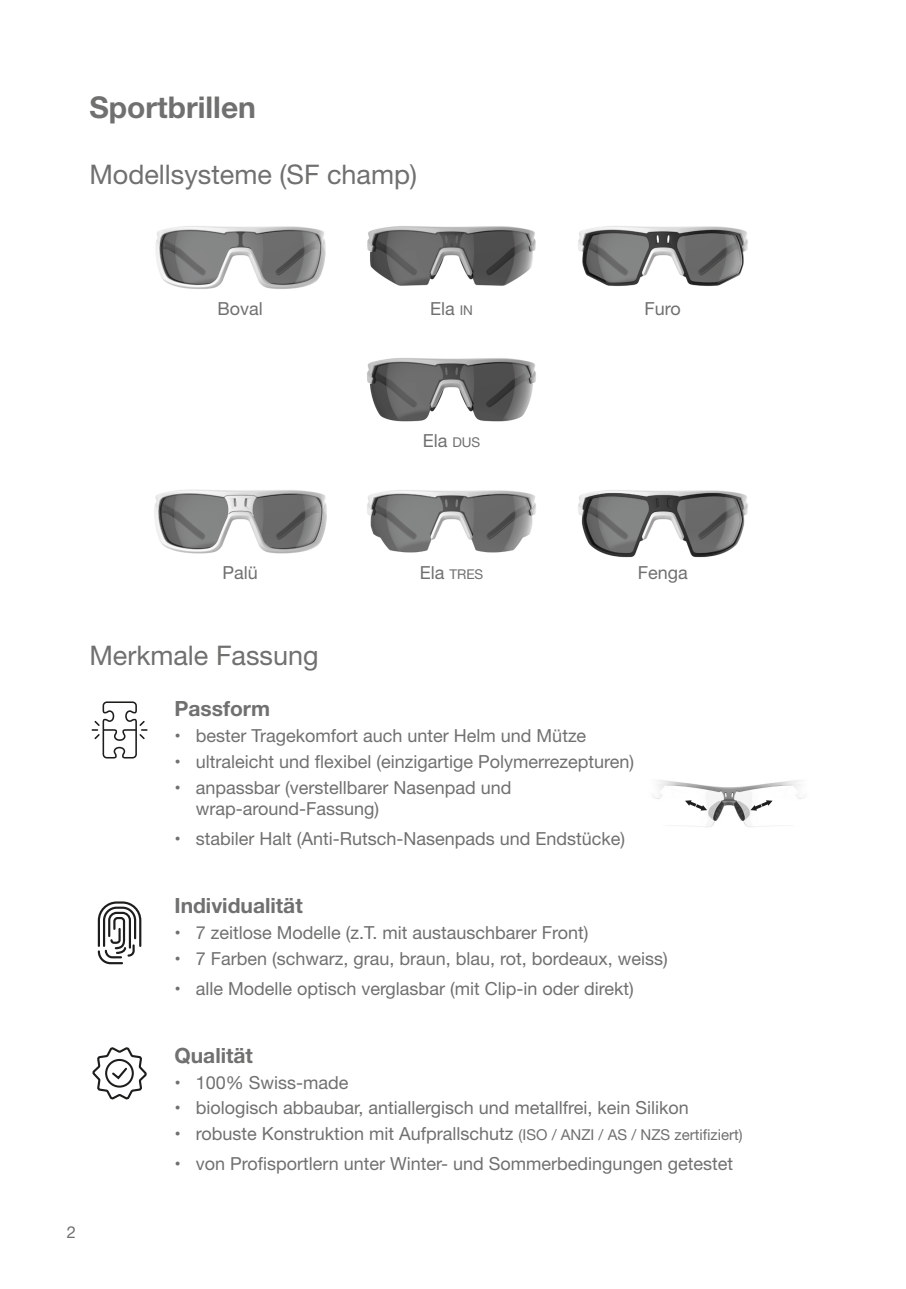
<style>
.page{position:relative;width:906px;height:1289px;background:#fff}
.page>*{position:absolute;margin:0;border:0;box-sizing:border-box;transform-origin:0 0}
.t1{font:700 30px "Helvetica Neue";color:#70706f}
.t2{font:27px "Helvetica Neue";color:#70706f}
.t3{font:700 21px "Helvetica Neue";color:#70706f}
.t4{font:18px/21.6px "Helvetica Neue";color:#70706f}
.t5{font:16.5px "Helvetica Neue";color:#70706f}
.t6{font:13.5px "Helvetica Neue";color:#70706f}
.s1{font-size:13.5px}
.s2{font-size:18px}
.s3{font-size:15px}
</style>
<div class="page">
<img style="left:155px;top:226px;width:171px;height:63px">
<img style="left:367px;top:226px;width:169px;height:327px">
<img style="left:578px;top:490px;width:170px;height:68px">
<img style="left:578px;top:226px;width:170px;height:61px">
<img style="left:154px;top:489px;width:173px;height:65px">
<svg style="left:92px;top:701px;width:56px;height:57px"></svg>
<svg style="left:98px;top:901px;width:43px;height:63px"></svg>
<svg style="left:92px;top:1047px;width:55px;height:53px"></svg>
<img style="left:653px;top:780px;width:151px;height:47px">
<svg style="left:685px;top:800px;width:22px;height:10px"></svg>
<svg style="left:750px;top:800px;width:22px;height:10px"></svg>
<h1 class="t1" style="left:89px;top:84px;width:168px">Sportbrillen</h1>
<h2 class="t2" style="left:89px;top:155px;width:329px">Modellsysteme (SF champ)</h2>
<p class="t4" style="left:218px;top:298px;width:47px">Boval</p>
<p class="t4" style="left:430px;top:298px;width:44px">Ela <span class="s1">IN</span></p>
<p class="t4" style="left:644px;top:298px;width:38px">Furo</p>
<p class="t4" style="left:423px;top:430px;width:59px">Ela <span class="s1">DUS</span></p>
<p class="t4" style="left:223px;top:562px;width:37px">Palü</p>
<p class="t6" style="left:420px;top:564px;width:65px"><span class="s2">Ela</span> TRES</p>
<p class="t4" style="left:638px;top:562px;width:52px">Fenga</p>
<h2 class="t2" style="left:89px;top:635px;width:231px">Merkmale Fassung</h2>
<p class="t3" style="left:174px;top:692px;width:97px">Passform</p>
<p class="t4" style="left:174px;top:725px;width:413px">• bester Tragekomfort auch unter Helm und Mütze</p>
<p class="t4" style="left:174px;top:751px;width:461px">• ultraleicht und flexibel (einzigartige Polymerrezepturen)</p>
<p class="t4" style="left:196px;top:777px;width:317px;text-indent:-21px">• anpassbar (verstellbarer Nasenpad und wrap-around-Fassung)</p>
<p class="t4" style="left:174px;top:828px;width:452px">• stabiler Halt (Anti-Rutsch-Nasenpads und Endstücke)</p>
<p class="t3" style="left:174px;top:889px;width:130px">Individualität</p>
<p class="t4" style="left:174px;top:922px;width:415px">• 7 zeitlose Modelle (z.T. mit austauschbarer Front)</p>
<p class="t4" style="left:174px;top:948px;width:495px">• 7 Farben (schwarz, grau, braun, blau, rot, bordeaux, weiss)</p>
<p class="t4" style="left:174px;top:978px;width:461px">• alle Modelle optisch verglasbar (mit Clip-in oder direkt)</p>
<p class="t3" style="left:174px;top:1038px;width:80px">Qualität</p>
<p class="t4" style="left:174px;top:1072px;width:175px">• 100% Swiss-made</p>
<p class="t4" style="left:174px;top:1098px;width:516px">• biologisch abbaubar, antiallergisch und metallfrei, kein Silikon</p>
<p class="t4" style="left:174px;top:1124px;width:570px">• robuste Konstruktion mit Aufprallschutz <span class="s3">(ISO / ANZI / AS / NZS zertifiziert)</span></p>
<p class="t4" style="left:174px;top:1153px;width:560px">• von Profisportlern unter Winter- und Sommerbedingungen getestet</p>
<p class="t5" style="left:67px;top:1220px;width:11px">2</p>
</div>
